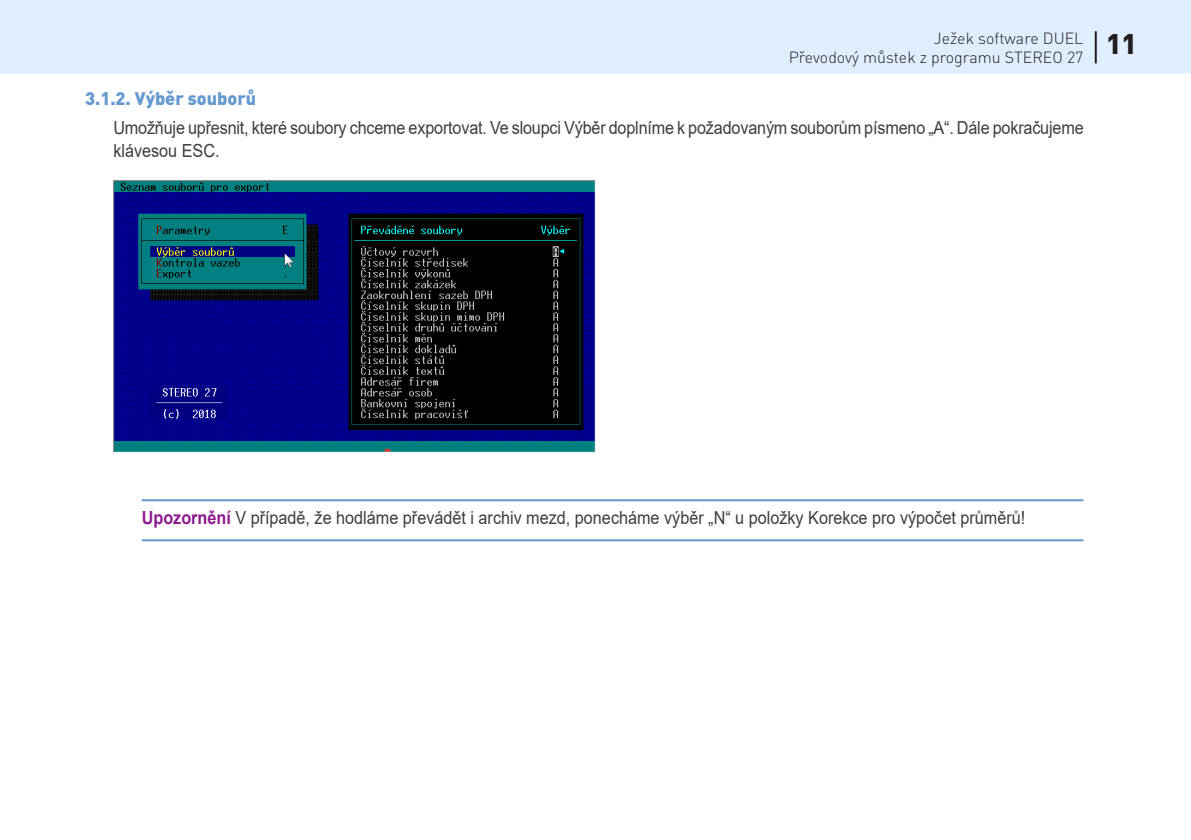
<style>
.page{position:relative;width:1191px;height:840px;background:#fff}
.page>*{position:absolute;margin:0;border:0;box-sizing:border-box;transform-origin:0 0}
.t1{font:900 28px "DINCE";color:#231f20}
.Normal_-_upozornění{font:18px/23px "Arial";letter-spacing:-.01em;color:#3e3e3f;scale:.9 1}
.Nadpis_2{font:900 18px "DINCE";color:#6599d1}
.t2{font:300 16px "DINCE";color:#231f20}
.s1{font-weight:700;color:#8d1a8d}
</style>
<div class="page">
<hr style="left:142px;top:499px;width:941px;height:2px;background:#6599d1">
<hr style="left:142px;top:539px;width:941px;height:2px;background:#6599d1">
<img style="left:113px;top:180px;width:483px;height:272px">
<div style="left:0;top:0;width:1191px;height:74px;background:#dfefff"></div>
<hr style="left:1094px;top:31px;width:2px;height:32px;background:#231f20">
<p class="t2" style="left:933px;top:28px;width:151px">Ježek software DUEL</p>
<p class="t2" style="left:789px;top:47px;width:296px">Převodový můstek z programu STEREO 27</p>
<p class="Nadpis_2" style="left:85px;top:87px;width:173px">3.1.2. Výběr souborů</p>
<p class="Normal_-_upozornění" style="left:113px;top:116px;width:1079px">Umožňuje upřesnit, které soubory chceme exportovat. Ve sloupci Výběr doplníme k požadovaným souborům písmeno „A“. Dále pokračujeme klávesou ESC.</p>
<p class="t1" style="left:1106px;top:25px;width:33px">11</p>
<p class="Normal_-_upozornění" style="left:142px;top:505px;width:983px"><span class="s1">Upozornění</span> V případě, že hodláme převádět i archiv mezd, ponecháme výběr „N“ u položky Korekce pro výpočet průměrů!</p>
</div>
